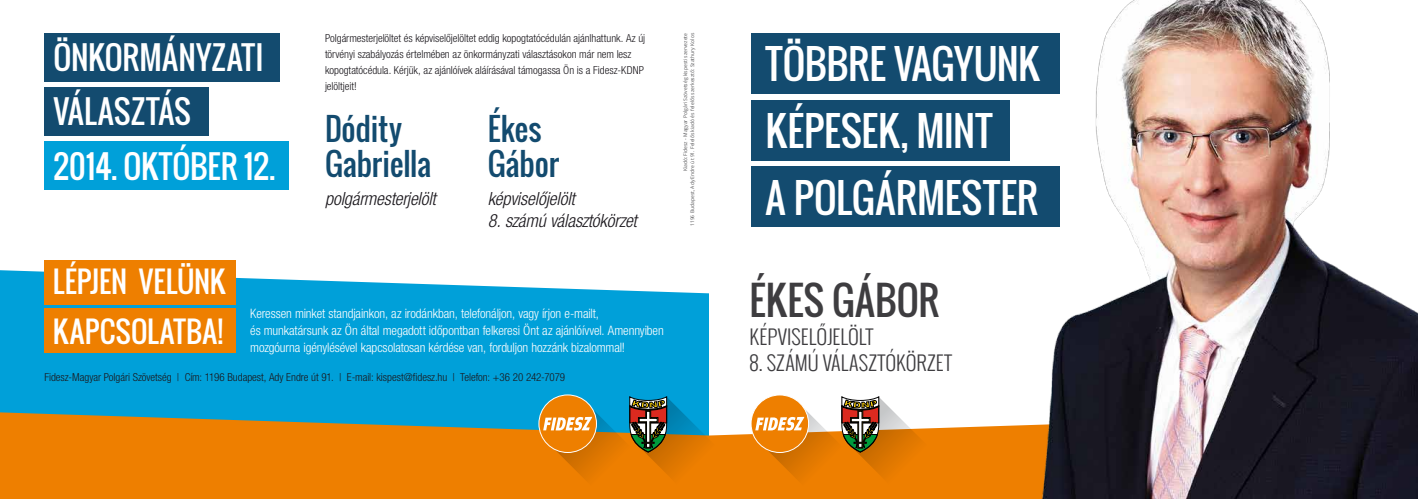
<style>
.page{position:relative;width:1418px;height:499px;background:#fff}
.page>*{position:absolute;margin:0;border:0;box-sizing:border-box;transform-origin:0 0}
.t1{font:39.3px/66.9px "Oswald";color:#fff}
.t2{font:38.5px "Oswald";color:#3e3d40}
.t3{font:31.2px/54.2px "Oswald";color:#fff}
.t4{font:30.4px/35.5px "Oswald";letter-spacing:-.005em;color:#134b6f}
.t5{font:28.6px/49.7px "Oswald";letter-spacing:.005em;color:#fff}
.t6{font:300 20px "Oswald";letter-spacing:.005em;color:#3e3d40}
.t7{font:italic 300 condensed 18.2px "Helvetica Neue LT Pro";letter-spacing:-.01em;color:#1a171c}
.t8{font:300 condensed 13px/17px "Helvetica Neue LT Pro";letter-spacing:-.01em;color:#fff}
.t9{font:300 condensed 11px/16px "Helvetica Neue LT Pro";letter-spacing:-.005em;color:#1a171c}
.t10{font:5px/7px "Open Sans";color:#58585a;text-align:right}
</style>
<div class="page">
<svg style="left:0;top:270px;width:709px;height:142px;background:#18a8db"></svg>
<svg style="left:0;top:412px;width:538px;height:87px;background:#d48216"></svg>
<div style="left:751px;top:33px;width:308px;height:61px;background:#134b6f"></div>
<div style="left:751px;top:100px;width:259px;height:60px;background:#134b6f"></div>
<div style="left:751px;top:167px;width:308px;height:60px;background:#134b6f"></div>
<div style="left:44px;top:33px;width:236px;height:48px;background:#134b6f"></div>
<div style="left:44px;top:87px;width:165px;height:48px;background:#134b6f"></div>
<div style="left:44px;top:141px;width:245px;height:49px;background:#00a0d9"></div>
<div style="left:44px;top:260px;width:191px;height:44px;background:#ee7f00"></div>
<div style="left:44px;top:309px;width:191px;height:44px;background:#ee7f00"></div>
<svg style="left:538px;top:394px;width:423px;height:105px;background:#cf903f"></svg>
<img style="left:972px;top:0;width:445px;height:499px">
<h3 class="t3" style="left:54px;top:31px;width:223px">ÖNKORMÁNYZATI<br>VÁLASZTÁS<br>2014. OKTÓBER 12.</h3>
<p class="t9" style="left:325px;top:30px;width:322px">Polgármesterjelöltet és képviselőjelöltet eddig kopogtatócédulán ajánlhattunk. Az új törvényi szabályozás értelmében az önkormányzati választásokon már nem lesz kopogtatócédula. Kérjük, az ajánlóívek aláírásával támogassa Ön is a Fidesz-KDNP jelöltjeit!</p>
<h3 class="t4" style="left:325px;top:111px;width:108px">Dódity<br>Gabriella</h3>
<h3 class="t7" style="left:325px;top:188px;width:112px">polgármesterjelölt</h3>
<h3 class="t4" style="left:488px;top:111px;width:73px">Ékes<br>Gábor</h3>
<h3 class="t7" style="left:488px;top:188px;width:89px">képviselőjelölt</h3>
<h3 class="t7" style="left:488px;top:210px;width:151px">8. számú választókörzet</h3>
<h3 class="t5" style="left:53px;top:257px;width:174px">LÉPJEN VELÜNK<br>KAPCSOLATBA!</h3>
<p class="t8" style="left:250px;top:304px;width:415px">Keressen minket standjainkon, az irodánkban, telefonáljon, vagy írjon e-mailt,<br>és munkatársunk az Ön által megadott időpontban felkeresi Önt az ajánlóívvel. Amennyiben mozgóurna igénylésével kapcsolatosan kérdése van, forduljon hozzánk bizalommal!</p>
<p class="t9" style="left:44px;top:369px;width:522px">Fidesz-Magyar Polgári Szövetség | Cím: 1196 Budapest, Ady Endre út 91. | E-mail: kispest@fidesz.hu | Telefon: +36 20 242-7079</p>
<p class="t10" style="left:682px;top:226px;width:195px;rotate:-90deg">Kiadó: Fidesz - Magyar Polgári Szövetség kispesti szervezete<br>1196 Budapest, Ady Endre út 91. Felelős kiadó és felelős szerkesztő: Szathury Kolos</p>
<h1 class="t1" style="left:765px;top:31px;width:275px">TÖBBRE VAGYUNK<br>KÉPESEK, MINT<br>A POLGÁRMESTER</h1>
<h2 class="t2" style="left:749px;top:271px;width:191px">ÉKES GÁBOR</h2>
<h3 class="t6" style="left:749px;top:322px;width:125px">KÉPVISELŐJELÖLT</h3>
<h3 class="t6" style="left:749px;top:348px;width:204px">8. SZÁMÚ VÁLASZTÓKÖRZET</h3>
</div>
